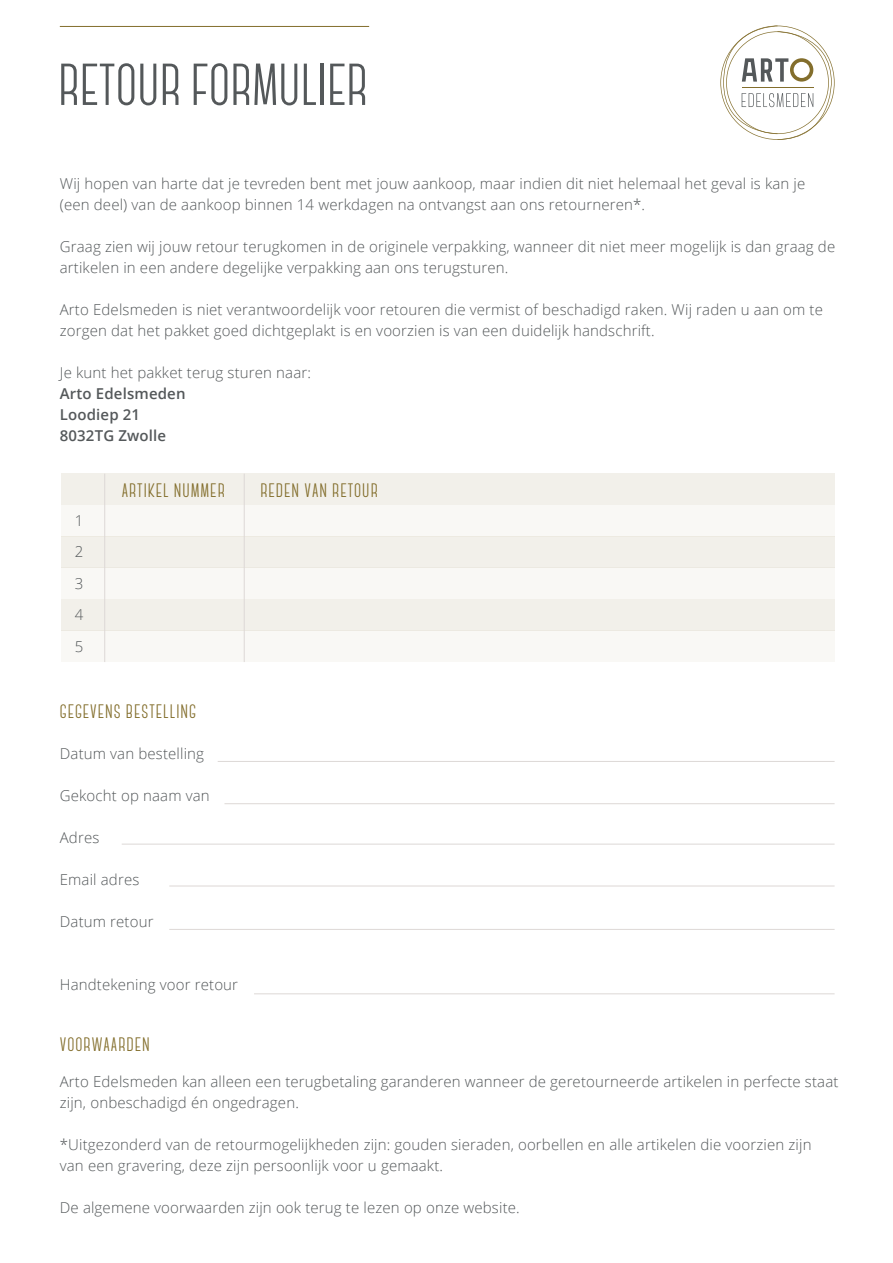
<style>
.page{position:relative;width:893px;height:1263px;background:#fff}
.page>*{position:absolute;margin:0;border:0;box-sizing:border-box;transform-origin:0 0}
.t1{font:700 59.1px "Canter";color:#54585a}
.t2{font:700 19.5px "Canter";letter-spacing:.05em;color:#836e2c}
.t3{font:300 15px/21px "Open Sans";letter-spacing:.01em;color:#54585a}
.t4{font:600 15px/21px "Open Sans";letter-spacing:.01em;color:#54585a}
</style>
<div class="page">
<svg style="left:720px;top:26px;width:115px;height:114px"></svg>
<hr style="left:60px;top:26px;width:309px;height:1px;background:#836e2c">
<div style="left:61px;top:505px;width:774px;height:31px;background:#f9f8f5"></div>
<div style="left:61px;top:474px;width:774px;height:31px;background:#f2f0ea"></div>
<div style="left:61px;top:536px;width:774px;height:32px;background:#f2f0ea"></div>
<div style="left:61px;top:568px;width:774px;height:31px;background:#f9f8f5"></div>
<div style="left:61px;top:599px;width:774px;height:32px;background:#f2f0ea"></div>
<div style="left:61px;top:630px;width:774px;height:32px;background:#f9f8f5"></div>
<hr style="left:104px;top:474px;width:1px;height:188px;background:#ddd8d6">
<hr style="left:244px;top:474px;width:1px;height:188px;background:#ddd8d6">
<hr style="left:254px;top:993px;width:581px;height:1px;background:#ddd8d6">
<hr style="left:169px;top:929px;width:666px;height:1px;background:#ddd8d6">
<hr style="left:224px;top:803px;width:611px;height:1px;background:#ddd8d6">
<hr style="left:218px;top:761px;width:617px;height:1px;background:#ddd8d6">
<hr style="left:169px;top:886px;width:666px;height:1px;background:#ddd8d6">
<hr style="left:122px;top:844px;width:713px;height:1px;background:#ddd8d6">
<h1 class="t1" style="left:58px;top:56px;width:311px">RETOUR FORMULIER</h1>
<p class="t3" style="left:60px;top:173px;width:747px">Wij hopen van harte dat je tevreden bent met jouw aankoop, maar indien dit niet helemaal het geval is kan je (een deel) van de aankoop binnen 14 werkdagen na ontvangst aan ons retourneren*.</p>
<p class="t3" style="left:60px;top:236px;width:777px">Graag zien wij jouw retour terugkomen in de originele verpakking, wanneer dit niet meer mogelijk is dan graag de artikelen in een andere degelijke verpakking aan ons terugsturen.</p>
<p class="t3" style="left:60px;top:299px;width:765px">Arto Edelsmeden is niet verantwoordelijk voor retouren die vermist of beschadigd raken. Wij raden u aan om te zorgen dat het pakket goed dichtgeplakt is en voorzien is van een duidelijk handschrift.</p>
<p class="t3" style="left:60px;top:362px;width:253px">Je kunt het pakket terug sturen naar:</p>
<p class="t4" style="left:60px;top:383px;width:127px">Arto Edelsmeden<br>Loodiep 21<br>8032TG Zwolle</p>
<p class="t3" style="left:75px;top:504px;width:10px;line-height:31.5px;text-align:justify">1<br>2<br>3<br>4<br>5</p>
<h2 class="t2" style="left:122px;top:480px;width:105px">ARTIKEL NUMMER</h2>
<h2 class="t2" style="left:261px;top:480px;width:119px">REDEN VAN RETOUR</h2>
<h2 class="t2" style="left:60px;top:702px;width:138px">GEGEVENS BESTELLING</h2>
<p class="t3" style="left:60px;top:742px;width:146px">Datum van bestelling</p>
<p class="t3" style="left:60px;top:784px;width:151px">Gekocht op naam van</p>
<p class="t3" style="left:60px;top:826px;width:41px">Adres</p>
<p class="t3" style="left:60px;top:868px;width:81px">Email adres</p>
<p class="t3" style="left:60px;top:910px;width:95px">Datum retour</p>
<p class="t3" style="left:60px;top:973px;width:180px">Handtekening voor retour</p>
<h2 class="t2" style="left:60px;top:1035px;width:91px">VOORWAARDEN</h2>
<p class="t3" style="left:60px;top:1071px;width:780px">Arto Edelsmeden kan alleen een terugbetaling garanderen wanneer de geretourneerde artikelen in perfecte staat zijn, onbeschadigd én ongedragen.</p>
<p class="t3" style="left:60px;top:1134px;width:753px">*Uitgezonderd van de retourmogelijkheden zijn: gouden sieraden, oorbellen en alle artikelen die voorzien zijn van een gravering, deze zijn persoonlijk voor u gemaakt.</p>
<p class="t3" style="left:60px;top:1197px;width:461px">De algemene voorwaarden zijn ook terug te lezen op onze website.</p>
</div>
